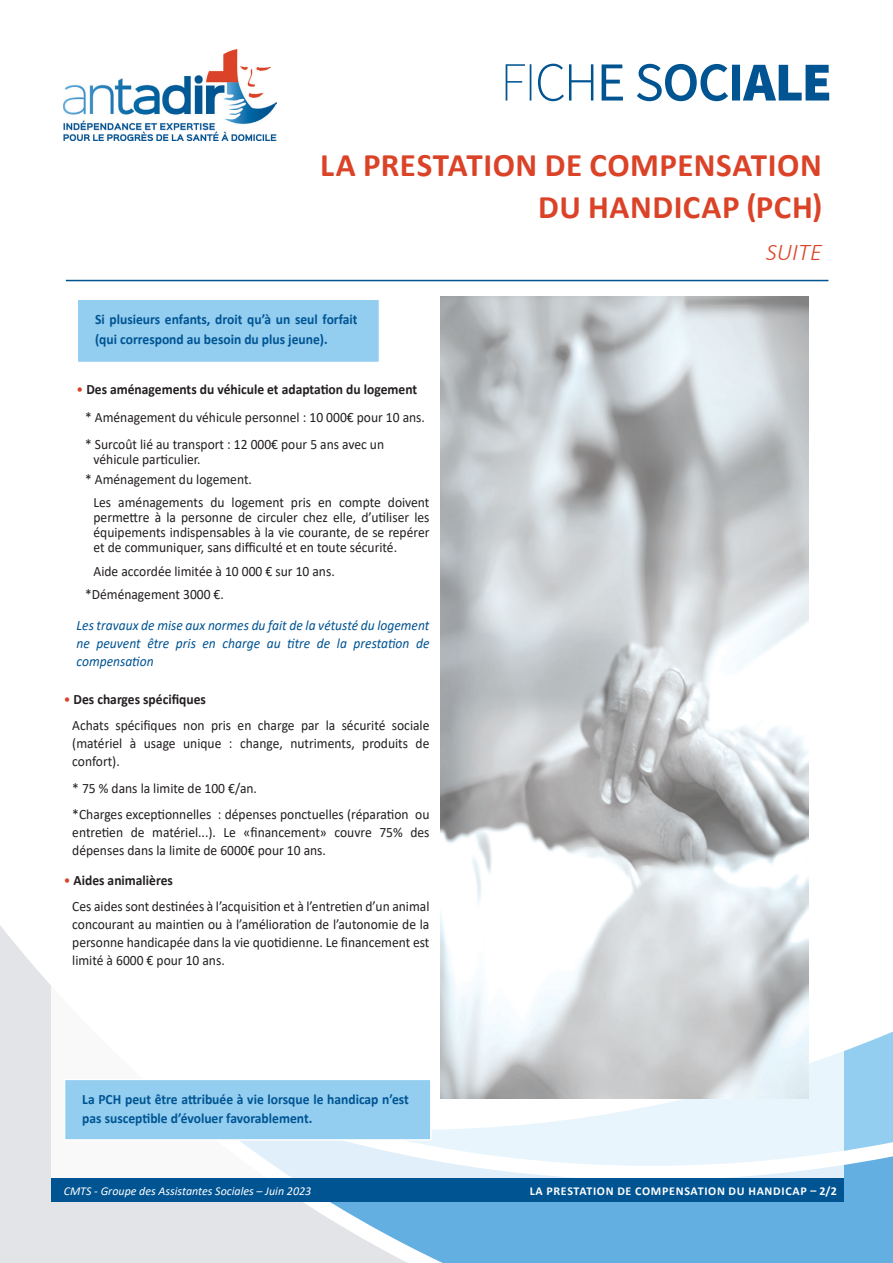
<style>
.page{position:relative;width:893px;height:1263px;background:#fff}
.page>*{position:absolute;margin:0;border:0;box-sizing:border-box;transform-origin:0 0}
.t1{font:700 33px/42px "Calibri";letter-spacing:.015em;color:#db4328;text-align:right}
.t2{font:italic 300 24px "Calibri";letter-spacing:.01em;color:#db4328}
.texte_fiche{font:14.25px/18px "Calibri";color:#231f20;text-align:justify;scale:.95 1}
.texte_encadré_bleu{font:700 14.25px/19.5px "Calibri";color:#005492;scale:.95 1}
.texte_fiche-2{font:italic 14.25px/18px "Calibri";color:#005492;text-align:justify;scale:.95 1}
.texte_fiche-3{font:700 14.25px "Calibri";color:#231f20;scale:.95 1}
.t3{font:italic 12px "Calibri";color:#fff}
.t4{font:700 12px "Calibri";letter-spacing:.06em;color:#fff}
.s1{font-weight:400;color:#db4328}
</style>
<div class="page">
<svg style="left:0;top:751px;width:893px;height:512px"></svg>
<svg style="left:51px;top:848px;width:792px;height:331px"></svg>
<div style="left:51px;top:1179px;width:792px;height:23px;background:#005492"></div>
<img style="left:64px;top:50px;width:212px;height:90px">
<svg style="left:506px;top:64px;width:323px;height:37px"></svg>
<hr style="left:66px;top:280px;width:762px;height:1px;background:#005492">
<div style="left:77px;top:300px;width:302px;height:62px;background:#93cef0"></div>
<div style="left:77px;top:299px;width:303px;height:64px;border:2px solid #fff"></div>
<img style="left:440px;top:296px;width:368px;height:803px">
<div style="left:65px;top:1079px;width:366px;height:61px;background:#93cef0"></div>
<div style="left:64px;top:1078px;width:368px;height:63px;border:2px solid #fff"></div>
<p class="t1" style="left:320px;top:143px;width:504px">LA PRESTATION DE COMPENSATION<br>DU HANDICAP (PCH)</p>
<p class="t2" style="left:766px;top:237px;width:57px">SUITE</p>
<p class="texte_encadré_bleu" style="left:95px;top:309px;width:278px">Si plusieurs enfants, droit qu’à un seul forfait (qui correspond au besoin du plus jeune).</p>
<p class="texte_fiche-3" style="left:77px;top:379px;width:360px"><span class="s1">•</span> Des aménagements du véhicule et adaptation du logement</p>
<p class="texte_fiche" style="left:85px;top:408px;width:359px">* Aménagement du véhicule personnel : 10 000€ pour 10 ans.</p>
<p class="texte_fiche" style="left:94px;top:437px;width:307px;line-height:15px;text-indent:-9px">* Surcoût lié au transport : 12 000€ pour 5 ans avec un véhicule particulier.</p>
<p class="texte_fiche" style="left:85px;top:470px;width:177px">* Aménagement du logement.</p>
<p class="texte_fiche" style="left:94px;top:495px;width:355px;line-height:15px">Les aménagements du logement pris en compte doivent permettre à la personne de circuler chez elle, d’utiliser les équipements indispensables à la vie courante, de se repérer et de communiquer, sans difficulté et en toute sécurité.</p>
<p class="texte_fiche" style="left:94px;top:562px;width:255px">Aide accordée limitée à 10 000 € sur 10 ans.</p>
<p class="texte_fiche" style="left:85px;top:585px;width:148px">*Déménagement 3000 €.</p>
<p class="texte_fiche-2" style="left:77px;top:616px;width:373px">Les travaux de mise aux normes du fait de la vétusté du logement ne peuvent être pris en charge au titre de la prestation de compensation</p>
<p class="texte_fiche-3" style="left:64px;top:689px;width:151px"><span class="s1">•</span> Des charges spécifiques</p>
<p class="texte_fiche" style="left:72px;top:716px;width:377px">Achats spécifiques non pris en charge par la sécurité sociale (matériel à usage unique : change, nutriments, produits de confort).</p>
<p class="texte_fiche" style="left:72px;top:779px;width:196px">* 75 % dans la limite de 100 €/an.</p>
<p class="texte_fiche" style="left:72px;top:805px;width:378px">*Charges exceptionnelles : dépenses ponctuelles (réparation ou entretien de matériel...). Le «financement» couvre 75% des dépenses dans la limite de 6000€ pour 10 ans.</p>
<p class="texte_fiche-3" style="left:64px;top:870px;width:116px"><span class="s1">•</span> Aides animalières</p>
<p class="texte_fiche" style="left:72px;top:897px;width:377px">Ces aides sont destinées à l’acquisition et à l’entretien d’un animal concourant au maintien ou à l’amélioration de l’autonomie de la personne handicapée dans la vie quotidienne. Le financement est limité à 6000 € pour 10 ans.</p>
<p class="texte_encadré_bleu" style="left:82px;top:1089px;width:345px">La PCH peut être attribuée à vie lorsque le handicap n’est pas susceptible d’évoluer favorablement.</p>
<p class="t3" style="left:64px;top:1182px;width:249px">CMTS - Groupe des Assistantes Sociales – Juin 2023</p>
<p class="t4" style="left:530px;top:1182px;width:309px">LA PRESTATION DE COMPENSATION DU HANDICAP – 2/2</p>
</div>
